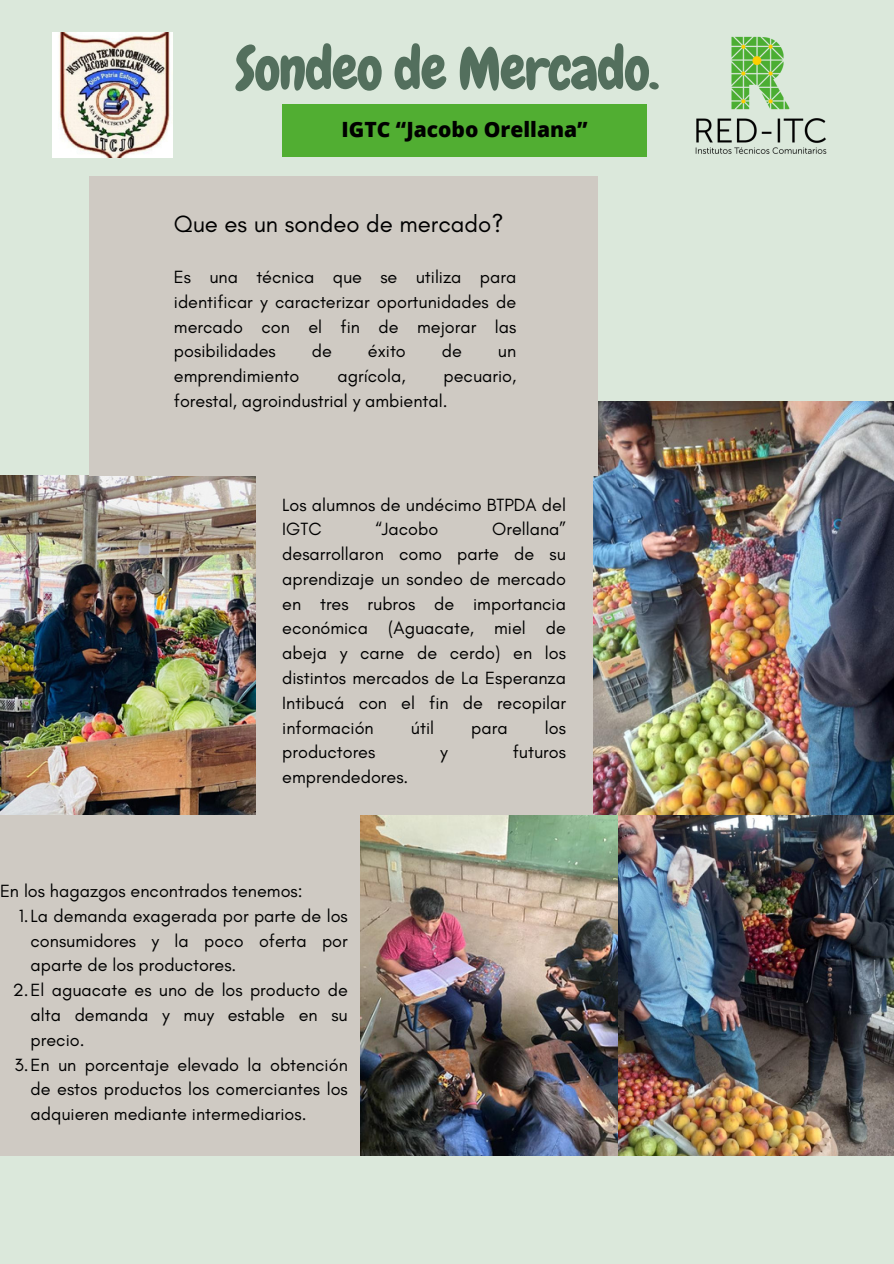
<style>
.page{position:relative;width:894px;height:1264px;background:#fff}
.page>*{position:absolute;margin:0;border:0;box-sizing:border-box;transform-origin:0 0}
.t1{font:58.5px "Chewy";letter-spacing:-.025em;color:#536f5d}
.t2{font:24px "Glacial Indifference";color:#000}
.t3{font:800 21px "Open Sans";color:#000}
.t4{font:18px/24.8px "Glacial Indifference";color:#000;text-align:justify}
</style>
<div class="page">
<div style="left:0;top:0;width:893px;height:1263px;background:#dbe8db"></div>
<div style="left:255px;top:475px;width:340px;height:340px;background:#cfcac3"></div>
<img style="left:0;top:475px;width:255px;height:340px">
<img style="left:593px;top:402px;width:300px;height:413px">
<div style="left:0;top:815px;width:360px;height:341px;background:#cfcac3"></div>
<img style="left:360px;top:815px;width:258px;height:340px">
<div style="left:89px;top:176px;width:509px;height:299px;background:#cfcac3"></div>
<img style="left:695px;top:36px;width:132px;height:118px">
<img style="left:52px;top:32px;width:121px;height:125px">
<div style="left:282px;top:104px;width:365px;height:53px;background:#51ae32"></div>
<img style="left:618px;top:815px;width:275px;height:340px">
<p class="t1" style="left:235px;top:32px;width:425px">Sondeo de Mercado.</p>
<p class="t3" style="left:341px;top:114px;width:248px">IGTC “Jacobo Orellana”</p>
<p class="t2" style="left:174px;top:209px;width:331px">Que es un sondeo de mercado?</p>
<p class="t4" style="left:174px;top:264px;width:344px">Es una técnica que se utiliza para identificar y caracterizar oportunidades de mercado con el fin de mejorar las posibilidades</p>
<p class="t4" style="left:312px;top:339px;width:22px">de</p>
<p class="t4" style="left:368px;top:339px;width:39px">éxito</p>
<p class="t4" style="left:441px;top:339px;width:22px">de</p>
<p class="t4" style="left:498px;top:339px;width:20px">un</p>
<p class="t4" style="left:174px;top:363px;width:127px">emprendimiento</p>
<p class="t4" style="left:337px;top:363px;width:70px">agrícola,</p>
<p class="t4" style="left:174px;top:363px;width:344px;text-indent:269px">pecuario, forestal, agroindustrial y ambiental.</p>
<p class="t4" style="left:282px;top:492px;width:285px">Los alumnos de undécimo BTPDA del<br>IGTC</p>
<p class="t4" style="left:282px;top:517px;width:285px;text-indent:210px">Orellana” desarrollaron como parte de su aprendizaje un sondeo de mercado en tres rubros de importancia económica (Aguacate, miel de abeja y carne de cerdo) en los distintos mercados de La Esperanza Intibucá con el fin de recopilar información</p>
<p class="t4" style="left:375px;top:517px;width:64px">“Jacobo</p>
<p class="t4" style="left:411px;top:715px;width:25px">útil</p>
<p class="t4" style="left:471px;top:715px;width:38px">para</p>
<p class="t4" style="left:544px;top:715px;width:23px">los</p>
<p class="t4" style="left:282px;top:739px;width:95px">productores</p>
<p class="t4" style="left:440px;top:739px;width:9px">y</p>
<p class="t4" style="left:512px;top:739px;width:55px">futuros</p>
<p class="t4" style="left:282px;top:764px;width:128px">emprendedores.</p>
<p class="t4" style="left:0;top:878px;width:304px">En los hagazgos encontrados tenemos:</p>
<p class="t4" style="left:31px;top:903px;width:318px;text-indent:-12px">1.La demanda exagerada por parte de los consumidores y la poco oferta por aparte de los productores.</p>
<p class="t4" style="left:31px;top:977px;width:318px;text-indent:-18px">2.El aguacate es uno de los producto de alta demanda y muy estable en su precio.</p>
<p class="t4" style="left:31px;top:1051px;width:318px;text-indent:-16px">3.En un porcentaje elevado la obtención de estos productos los comerciantes los adquieren mediante intermediarios.</p>
</div>
